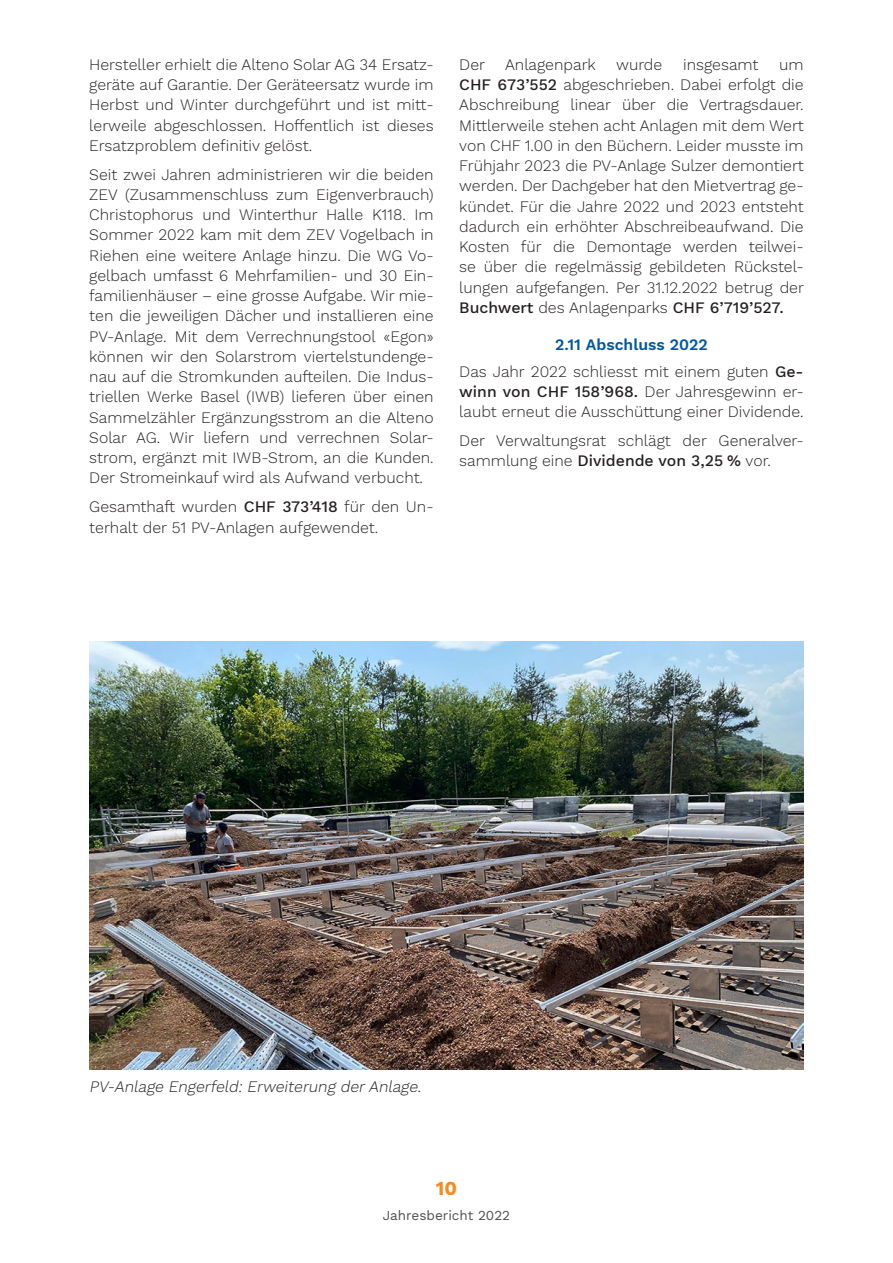
<style>
.page{position:relative;width:893px;height:1263px;background:#fff}
.page>*{position:absolute;margin:0;border:0;box-sizing:border-box;transform-origin:0 0}
.t1{font:700 19.5px "Work Sans";color:#f68c1f}
._01_Body{font:300 15.75px/20.2px "Work Sans";color:#231f20;text-align:justify}
._03_Legende{font:italic 300 15.75px "Work Sans";color:#231f20}
.t2{font:600 15.75px "Work Sans";color:#01579f}
.t3{font:13.5px "Work Sans";color:#4e4f50}
.s1{font-weight:500}
</style>
<div class="page">
<img style="left:89px;top:641px;width:715px;height:429px">
<p class="_01_Body" style="left:89px;top:55px;width:346px">Hersteller erhielt die Alteno Solar AG 34 Ersatz&shy;geräte auf Garantie. Der Geräteersatz wurde im Herbst und Winter durchgeführt und ist mitt&shy;lerweile abgeschlossen. Hoffentlich ist dieses Ersatzproblem definitiv gelöst.</p>
<p class="_01_Body" style="left:89px;top:165px;width:346px">Seit zwei Jahren administrieren wir die beiden ZEV (Zusammenschluss zum Eigenverbrauch)<br>Christophorus und Winterthur Halle K118. Im Sommer 2022 kam mit dem ZEV Vogelbach in Riehen eine weitere Anlage hinzu. Die WG Vo&shy;gelbach umfasst 6 Mehrfamilien- und 30 Ein&shy;familienhäuser – eine grosse Aufgabe. Wir mie&shy;ten die jeweiligen Dächer und installieren eine PV-Anlage. Mit dem Verrechnungstool «Egon» können wir den Solarstrom viertelstundenge&shy;nau auf die Stromkunden aufteilen. Die Indus&shy;triellen Werke Basel (IWB) lieferen über einen Sammelzähler Ergänzungsstrom an die Alteno Solar AG. Wir liefern und verrechnen Solar&shy;strom, ergänzt mit IWB-Strom, an die Kunden.<br>Der Stromeinkauf wird als Aufwand verbucht.</p>
<p class="_01_Body" style="left:89px;top:497px;width:346px">Gesamthaft wurden <span class="s1">CHF 373’418</span> für den Un&shy;terhalt der 51 PV-Anlagen aufgewendet.</p>
<p class="_01_Body" style="left:459px;top:55px;width:27px">Der</p>
<p class="_01_Body" style="left:505px;top:55px;width:92px">Anlagenpark</p>
<p class="_01_Body" style="left:616px;top:55px;width:48px">wurde</p>
<p class="_01_Body" style="left:683px;top:55px;width:77px">insgesamt</p>
<p class="_01_Body" style="left:459px;top:55px;width:346px;text-indent:320px">um <span class="s1">CHF 673’552</span> abgeschrieben. Dabei erfolgt die Abschreibung linear über die Vertragsdauer.<br>Mittlerweile stehen acht Anlagen mit dem Wert von CHF 1.00 in den Büchern. Leider musste im Frühjahr 2023 die PV-Anlage Sulzer demontiert werden. Der Dachgeber hat den Mietvertrag ge&shy;kündet. Für die Jahre 2022 und 2023 entsteht dadurch ein erhöhter Abschreibeaufwand. Die Kosten für die Demontage werden teilwei&shy;se über die regelmässig gebildeten Rückstel&shy;lungen aufgefangen. Per 31.12.2022 betrug der <span class="s1">Buchwert</span> des Anlagenparks <span class="s1">CHF 6’719’527.</span></p>
<p class="t2" style="left:555px;top:336px;width:154px">2.11 Abschluss 2022</p>
<p class="_01_Body" style="left:459px;top:362px;width:346px">Das Jahr 2022 schliesst mit einem guten <span class="s1">Ge&shy;winn von CHF 158’968.</span> Der Jahresgewinn er&shy;laubt erneut die Ausschüttung einer Dividende.</p>
<p class="_01_Body" style="left:459px;top:431px;width:346px">Der Verwaltungsrat schlägt der Generalver&shy;sammlung eine <span class="s1">Dividende von 3,25 %</span> vor.</p>
<p class="_03_Legende" style="left:89px;top:1077px;width:337px">PV-Anlage Engerfeld: Erweiterung derAnlage.</p>
<p class="t1" style="left:436px;top:1177px;width:23px">10</p>
<p class="t3" style="left:383px;top:1207px;width:129px">Jahresbericht 2022</p>
</div>
